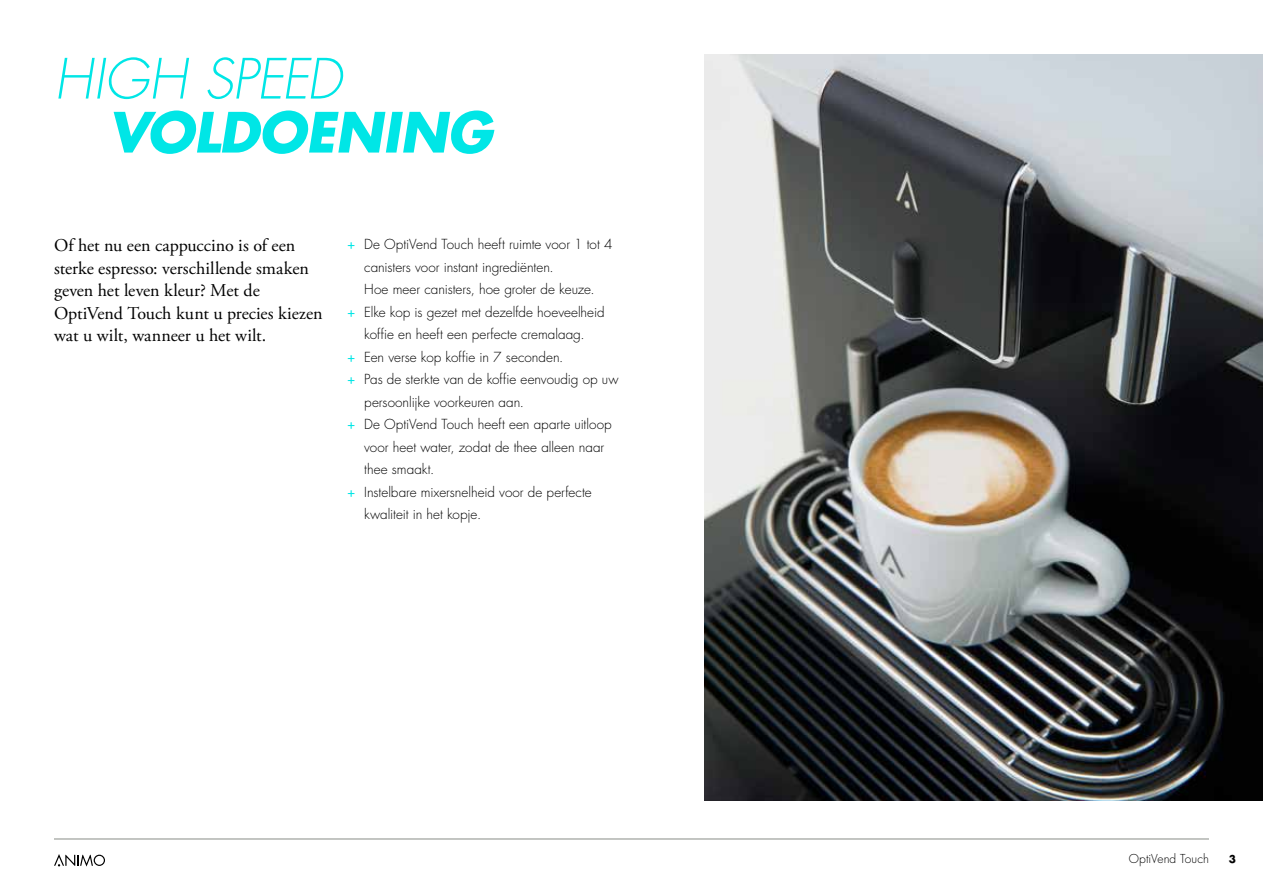
<style>
.page{position:relative;width:1263px;height:893px;background:#fff}
.page>*{position:absolute;margin:0;border:0;box-sizing:border-box;transform-origin:0 0}
.t1{font:italic 700 54px "Futura Std";letter-spacing:-.01em;color:#00e6e6}
.t2{font:italic 300 54px "Futura Std";letter-spacing:-.02em;color:#00e6e6}
.t3{font:18px/22.5px "Adobe Garamond Pro";letter-spacing:-.005em;color:#000}
.t4{font:300 13.5px "Futura Std";color:#000}
.t5{font:300 12px "Futura Std";letter-spacing:.005em;color:#000}
.t6{font:700 10.5px "Futura Std";color:#000}
.s1{font-weight:400;color:#00e6e6}
</style>
<div class="page">
<img style="left:705px;top:54px;width:558px;height:746px">
<svg style="left:54px;top:854px;width:51px;height:13px"></svg>
<hr style="left:54px;top:839px;width:1155px;height:1px;background:#888c86">
<h1 class="t2" style="left:54px;top:46px;width:289px">HIGH SPEED</h1>
<h1 class="t1" style="left:108px;top:96px;width:386px">VOLDOENING</h1>
<h2 class="t3" style="left:54px;top:235px;width:270px">Of het nu een cappuccino is of een sterke espresso: verschillende smaken geven het leven kleur? Met de OptiVend Touch kunt u precies kiezen wat u wilt, wanneer u het wilt.</h2>
<p class="t4" style="left:347px;top:236px;width:267px"><span class="s1">+</span> De OptiVend Touch heeft ruimte voor 1 tot 4</p>
<p class="t4" style="left:364px;top:259px;width:191px">canisters voor instant ingrediënten.</p>
<p class="t4" style="left:364px;top:281px;width:232px">Hoe meer canisters, hoe groter de keuze.</p>
<p class="t4" style="left:347px;top:304px;width:259px"><span class="s1">+</span> Elke kop is gezet met dezelfde hoeveelheid</p>
<p class="t4" style="left:364px;top:326px;width:222px">koffie en heeft een perfecte cremalaag.</p>
<p class="t4" style="left:347px;top:349px;width:218px"><span class="s1">+</span> Een verse kop koffie in 7 seconden.</p>
<p class="t4" style="left:347px;top:371px;width:273px"><span class="s1">+</span> Pas de sterkte van de koffie eenvoudig op uw</p>
<p class="t4" style="left:364px;top:394px;width:161px">persoonlijke voorkeuren aan.</p>
<p class="t4" style="left:347px;top:416px;width:266px"><span class="s1">+</span> De OptiVend Touch heeft een aparte uitloop</p>
<p class="t4" style="left:364px;top:439px;width:242px">voor heet water, zodat de thee alleen naar</p>
<p class="t4" style="left:364px;top:461px;width:71px">thee smaakt.</p>
<p class="t4" style="left:347px;top:484px;width:246px"><span class="s1">+</span> Instelbare mixersnelheid voor de perfecte</p>
<p class="t4" style="left:364px;top:506px;width:118px">kwaliteit in het kopje.</p>
<p class="t5" style="left:1129px;top:851px;width:82px">OptiVend Touch</p>
<p class="t6" style="left:1229px;top:852px;width:9px">3</p>
</div>
